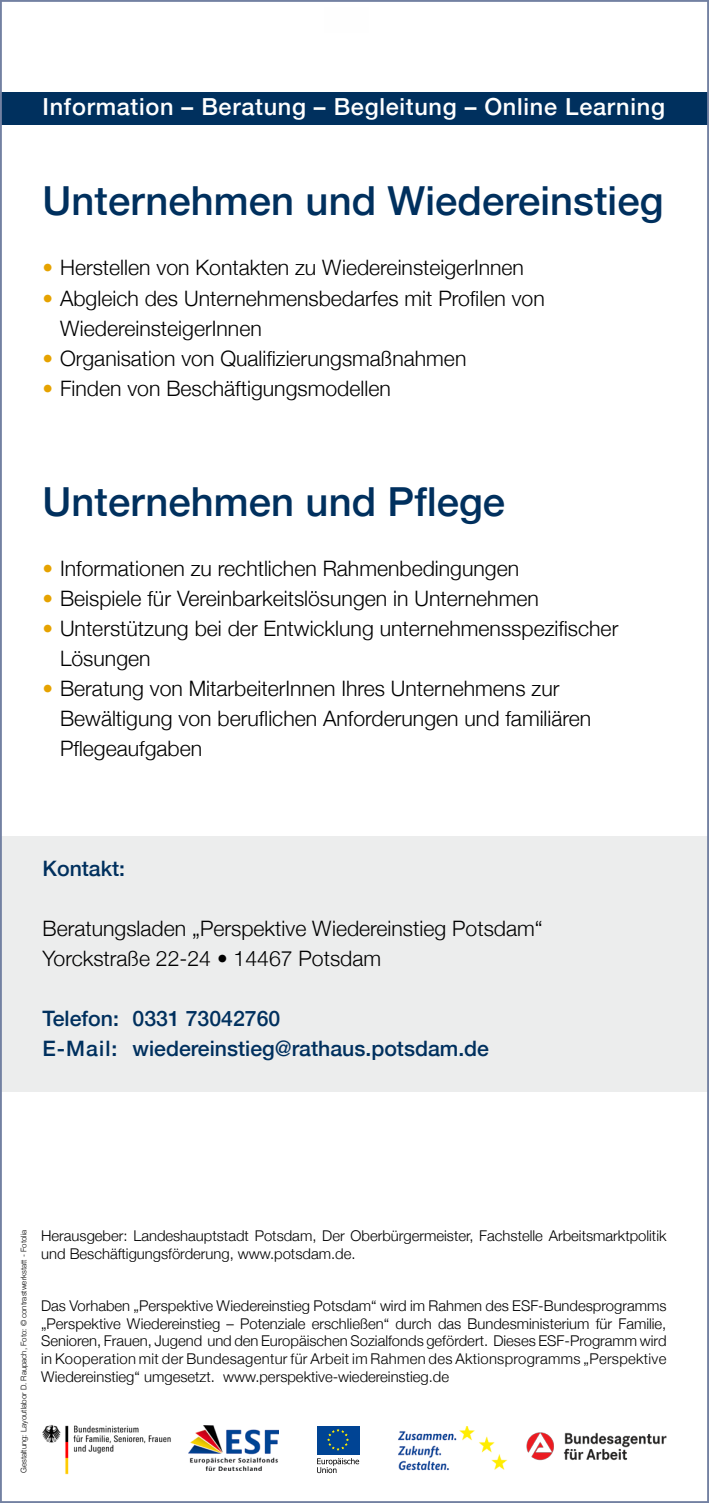
<style>
.page{position:relative;width:709px;height:1503px;background:#fff}
.page>*{position:absolute;margin:0;border:0;box-sizing:border-box;transform-origin:0 0}
.t1{font:500 40px "Helvetica Neue";letter-spacing:.005em;color:#00305e}
.t2{font:500 23.5px "Helvetica Neue";letter-spacing:.03em;color:#fff}
.t3{font:300 21.25px/30px "Helvetica Neue";color:#000}
.t4{font:500 21.25px/30px "Helvetica Neue";color:#00305e}
.t5{font:300 14.75px/17.8px "Helvetica Neue";color:#000;text-align:justify}
.t6{font:300 7.75px "Helvetica Neue";color:#000}
.s1{color:#e6a300}
</style>
<div class="page">
<div style="left:0;top:836px;width:708px;height:255px;background:#eceded"></div>
<div style="left:0;top:92px;width:709px;height:32px;background:#00305e"></div>
<img style="left:398px;top:1426px;width:110px;height:45px">
<img style="left:526px;top:1432px;width:141px;height:28px">
<img style="left:42px;top:1425px;width:129px;height:50px">
<img style="left:188px;top:1425px;width:90px;height:44px">
<svg style="left:317px;top:1458px;width:42px;height:14px"></svg>
<div style="left:317px;top:1425px;width:42px;height:29px;background:#004494"></div>
<svg style="left:327px;top:1429px;width:22px;height:21px"></svg>
<p class="t2" style="left:43px;top:88px;width:624px">Information – Beratung – Begleitung – Online Learning</p>
<h1 class="t1" style="left:43px;top:169px;width:622px">Unternehmen und Wiedereinstieg</h1>
<p class="t3" style="left:43px;top:251px;width:483px"><span class="s1">•</span> Herstellen von Kontakten zu WiedereinsteigerInnen</p>
<p class="t3" style="left:60px;top:281px;width:486px;text-indent:-18px"><span class="s1">•</span> Abgleich des Unternehmensbedarfes mit Profilen von<br>WiedereinsteigerInnen</p>
<p class="t3" style="left:43px;top:341px;width:425px"><span class="s1">•</span> Organisation von Qualifizierungsmaßnahmen</p>
<p class="t3" style="left:43px;top:371px;width:350px"><span class="s1">•</span> Finden von Beschäftigungsmodellen</p>
<h1 class="t1" style="left:43px;top:469px;width:464px">Unternehmen und Pflege</h1>
<p class="t3" style="left:43px;top:551px;width:478px"><span class="s1">•</span> Informationen zu rechtlichen Rahmenbedingungen</p>
<p class="t3" style="left:43px;top:581px;width:498px"><span class="s1">•</span> Beispiele für Vereinbarkeitslösungen in Unternehmen</p>
<p class="t3" style="left:60px;top:611px;width:560px;text-indent:-18px"><span class="s1">•</span> Unterstützung bei der Entwicklung unternehmensspezifischer<br>Lösungen</p>
<p class="t3" style="left:60px;top:671px;width:533px;text-indent:-18px"><span class="s1">•</span> Beratung von MitarbeiterInnen Ihres Unternehmens zur<br>Bewältigung von beruflichen Anforderungen und familiären<br>Pflegeaufgaben</p>
<p class="t4" style="left:43px;top:851px;width:84px">Kontakt:</p>
<p class="t3" style="left:43px;top:911px;width:501px">Beratungsladen „Perspektive Wiedereinstieg Potsdam“<br>Yorckstraße 22-24 • 14467 Potsdam</p>
<p class="t4" style="left:43px;top:1001px;width:448px">Telefon: 0331 73042760<br>E-Mail: wiedereinstieg@rathaus.potsdam.de</p>
<p class="t6" style="left:18px;top:1472px;width:245px;rotate:-90deg">Gestaltung: Layoutlabor D. Raupach, Foto: © contrastwerkstatt - Fotolia</p>
<p class="t5" style="left:41px;top:1225px;width:627px">Herausgeber: Landeshauptstadt Potsdam, Der Oberbürgermeister, Fachstelle Arbeitsmarktpolitik und Beschäftigungsförderung, www.potsdam.de.</p>
<p class="t5" style="left:41px;top:1295px;width:627px">Das Vorhaben „Perspektive Wiedereinstieg Potsdam“ wird im Rahmen des ESF-Bundesprogramms „Perspektive Wiedereinstieg – Potenziale erschließen“ durch das Bundesministerium für Familie, Senioren, Frauen, Jugend und den Europäischen Sozialfonds gefördert. Dieses ESF-Programm wird in Kooperation mit der Bundesagentur für Arbeit im Rahmen des Aktionsprogramms „Perspektive Wiedereinstieg“ umgesetzt. www.perspektive-wiedereinstieg.de</p>
</div>
